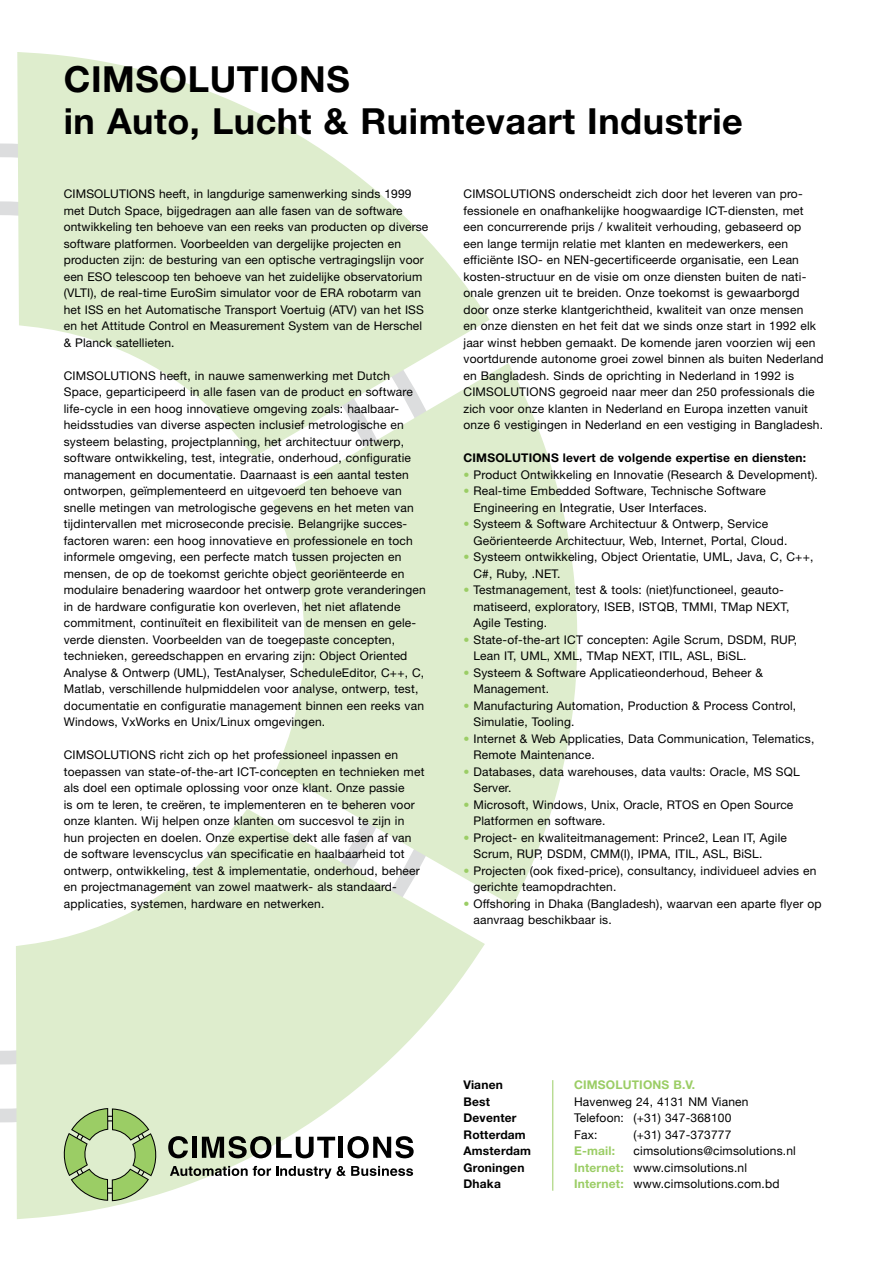
<style>
.page{position:relative;width:893px;height:1263px;background:#fff}
.page>*{position:absolute;margin:0;border:0;box-sizing:border-box;transform-origin:0 0}
.t1{font:700 36px/42px "Helvetica Neue";letter-spacing:.015em;color:#000}
.t2{font:12px/16.5px "Helvetica Neue";letter-spacing:.015em;color:#000}
.t3{font:12px/16.5px "Helvetica Neue";letter-spacing:.015em;color:#000}
.t4{font:700 12px/16.5px "Helvetica Neue";letter-spacing:.015em;color:#000}
.t5{font:700 12px "Helvetica Neue";letter-spacing:.015em;color:#9bcd65}
.s1{color:#9bcd65}
.s2{font-weight:700;color:#9bcd65}
</style>
<div class="page">
<svg style="left:3px;top:809px;width:482px;height:410px"></svg>
<svg style="left:254px;top:363px;width:323px;height:561px"></svg>
<svg style="left:3px;top:52px;width:505px;height:422px"></svg>
<svg style="left:64px;top:1108px;width:93px;height:94px;background:#b0cc90"></svg>
<svg style="left:168px;top:1136px;width:20px;height:22px"></svg>
<div style="left:192px;top:1137px;width:5px;height:21px;background:#000"></div>
<svg style="left:202px;top:1136px;width:133px;height:22px"></svg>
<hr style="left:339px;top:1137px;width:4px;height:21px;background:#000">
<svg style="left:347px;top:1136px;width:67px;height:22px"></svg>
<svg style="left:170px;top:1166px;width:243px;height:13px"></svg>
<hr style="left:552px;top:1080px;width:1px;height:111px;background:#9bcd65">
<h1 class="t1" style="left:64px;top:57px;width:680px">CIMSOLUTIONS<br>in Auto, Lucht &amp; Ruimtevaart Industrie</h1>
<p class="t2" style="left:64px;top:185px;width:366px">CIMSOLUTIONS heeft, in langdurige samenwerking sinds 1999 met Dutch Space, bijgedragen aan alle fasen van de software ontwikkeling ten behoeve van een reeks van producten op diverse software platformen. Voorbeelden van dergelijke projecten en producten zijn: de besturing van een optische vertragingslijn voor een ESO telescoop ten behoeve van het zuidelijke observatorium (VLTI), de real-time EuroSim simulator voor de ERA robotarm van het ISS en het Automatische Transport Voertuig (ATV) van het ISS en het Attitude Control en Measurement System van de Herschel &amp; Planck satellieten.</p>
<p class="t2" style="left:64px;top:367px;width:363px">CIMSOLUTIONS heeft, in nauwe samenwerking met Dutch Space, geparticipeerd in alle fasen van de product en software life-cycle in een hoog innovatieve omgeving zoals: haalbaar&shy;heidsstudies van diverse aspecten inclusief metrologische en systeem belasting, projectplanning, het architectuur ontwerp, software ontwikkeling, test, integratie, onderhoud, configuratie management en documentatie. Daarnaast is een aantal testen ontworpen, geïmplementeerd en uitgevoerd ten behoeve van snelle metingen van metrologische gegevens en het meten van tijdintervallen met microseconde precisie. Belangrijke succes&shy;factoren waren: een hoog innovatieve en professionele en toch informele omgeving, een perfecte match tussen projecten en mensen, de op de toekomst gerichte object georiënteerde en modulaire benadering waardoor het ontwerp grote veranderingen in de hardware configuratie kon overleven, het niet aflatende commitment, continuïteit en flexibiliteit van de mensen en gele&shy;verde diensten. Voorbeelden van de toegepaste concepten, technieken, gereedschappen en ervaring zijn: Object Oriented Analyse &amp; Ontwerp (UML), TestAnalyser, ScheduleEditor, C++, C, Matlab, verschillende hulpmiddelen voor analyse, ontwerp, test, documentatie en configuratie management binnen een reeks van Windows, VxWorks en Unix/Linux omgevingen.</p>
<p class="t2" style="left:64px;top:746px;width:362px">CIMSOLUTIONS richt zich op het professioneel inpassen en toepassen van state-of-the-art ICT-concepten en technieken met als doel een optimale oplossing voor onze klant. Onze passie<br>is om te leren, te creëren, te implementeren en te beheren voor onze klanten. Wij helpen onze klanten om succesvol te zijn in hun projecten en doelen. Onze expertise dekt alle fasen af van de software levenscyclus van specificatie en haalbaarheid tot ontwerp, ontwikkeling, test &amp; implementatie, onderhoud, beheer en projectmanagement van zowel maatwerk- als standaard&shy;applicaties, systemen, hardware en netwerken.</p>
<p class="t2" style="left:463px;top:185px;width:362px">CIMSOLUTIONS onderscheidt zich door het leveren van pro&shy;fessionele en onafhankelijke hoogwaardige ICT-diensten, met een concurrerende prijs / kwaliteit verhouding, gebaseerd op een lange termijn relatie met klanten en medewerkers, een efficiënte ISO- en NEN-gecertificeerde organisatie, een Lean kosten-structuur en de visie om onze diensten buiten de nati&shy;onale grenzen uit te breiden. Onze toekomst is gewaarborgd door onze sterke klantgerichtheid, kwaliteit van onze mensen<br>en onze diensten en het feit dat we sinds onze start in 1992 elk jaar winst hebben gemaakt. De komende jaren voorzien wij een voortdurende autonome groei zowel binnen als buiten Nederland en Bangladesh. Sinds de oprichting in Nederland in 1992 is CIMSOLUTIONS gegroeid naar meer dan 250 professionals die zich voor onze klanten in Nederland en Europa inzetten vanuit onze 6 vestigingen in Nederland en een vestiging in Bangladesh.</p>
<p class="t4" style="left:463px;top:449px;width:344px">CIMSOLUTIONS levert de volgende expertise en diensten:</p>
<p class="t2" style="left:463px;top:466px;width:356px"><span class="s1">•</span> Product Ontwikkeling en Innovatie (Research &amp; Development).</p>
<p class="t2" style="left:473px;top:482px;width:294px;text-indent:-10px"><span class="s1">•</span> Real-time Embedded Software, Technische Software<br>Engineering en Integratie, User Interfaces.</p>
<p class="t2" style="left:473px;top:515px;width:316px;text-indent:-10px"><span class="s1">•</span> Systeem &amp; Software Architectuur &amp; Ontwerp, Service<br>Geörienteerde Architectuur, Web, Internet, Portal, Cloud.</p>
<p class="t2" style="left:473px;top:548px;width:341px;text-indent:-10px"><span class="s1">•</span> Systeem ontwikkeling, Object Orientatie, UML, Java, C, C++,<br>C#, Ruby, .NET.</p>
<p class="t2" style="left:473px;top:581px;width:318px;text-indent:-10px"><span class="s1">•</span> Testmanagement, test &amp; tools: (niet)functioneel, geauto&shy;matiseerd, exploratory, ISEB, ISTQB, TMMI, TMap NEXT,<br>Agile Testing.</p>
<p class="t2" style="left:473px;top:631px;width:325px;text-indent:-10px"><span class="s1">•</span> State-of-the-art ICT concepten: Agile Scrum, DSDM, RUP,<br>Lean IT, UML, XML, TMap NEXT, ITIL, ASL, BiSL.</p>
<p class="t2" style="left:473px;top:664px;width:291px;text-indent:-10px"><span class="s1">•</span> Systeem &amp; Software Applicatieonderhoud, Beheer &amp;<br>Management.</p>
<p class="t2" style="left:473px;top:697px;width:324px;text-indent:-10px"><span class="s1">•</span> Manufacturing Automation, Production &amp; Process Control,<br>Simulatie, Tooling.</p>
<p class="t2" style="left:473px;top:730px;width:342px;text-indent:-10px"><span class="s1">•</span> Internet &amp; Web Applicaties, Data Communication, Telematics,<br>Remote Maintenance.</p>
<p class="t2" style="left:473px;top:763px;width:328px;text-indent:-10px"><span class="s1">•</span> Databases, data warehouses, data vaults: Oracle, MS SQL<br>Server.</p>
<p class="t2" style="left:473px;top:796px;width:321px;text-indent:-10px"><span class="s1">•</span> Microsoft, Windows, Unix, Oracle, RTOS en Open Source<br>Platformen en software.</p>
<p class="t2" style="left:473px;top:829px;width:315px;text-indent:-10px"><span class="s1">•</span> Project- en kwaliteitmanagement: Prince2, Lean IT, Agile<br>Scrum, RUP, DSDM, CMM(I), IPMA, ITIL, ASL, BiSL.</p>
<p class="t2" style="left:473px;top:862px;width:344px;text-indent:-10px"><span class="s1">•</span> Projecten (ook fixed-price), consultancy, individueel advies en gerichte teamopdrachten.</p>
<p class="t2" style="left:473px;top:895px;width:350px;text-indent:-10px"><span class="s1">•</span> Offshoring in Dhaka (Bangladesh), waarvan een aparte flyer op aanvraag beschikbaar is.</p>
<p class="t4" style="left:463px;top:1076px;width:69px">Vianen<br>Best<br>Deventer<br>Rotterdam<br>Amsterdam<br>Groningen<br>Dhaka</p>
<p class="t5" style="left:574px;top:1077px;width:123px">CIMSOLUTIONS B.V.</p>
<p class="t3" style="left:574px;top:1093px;width:176px">Havenweg 24, 4131 NM Vianen<br>Telefoon: (+31) 347-368100<br>Fax:</p>
<p class="t3" style="left:634px;top:1126px;width:99px">(+31) 347-373777</p>
<p class="t3" style="left:574px;top:1142px;width:223px;text-indent:60px">cimsolutions@cimsolutions.nl<br><span class="s2">Internet:</span> www.cimsolutions.nl<br><span class="s2">Internet:</span> www.cimsolutions.com.bd</p>
<p class="t5" style="left:574px;top:1143px;width:43px">E-mail:</p>
</div>
